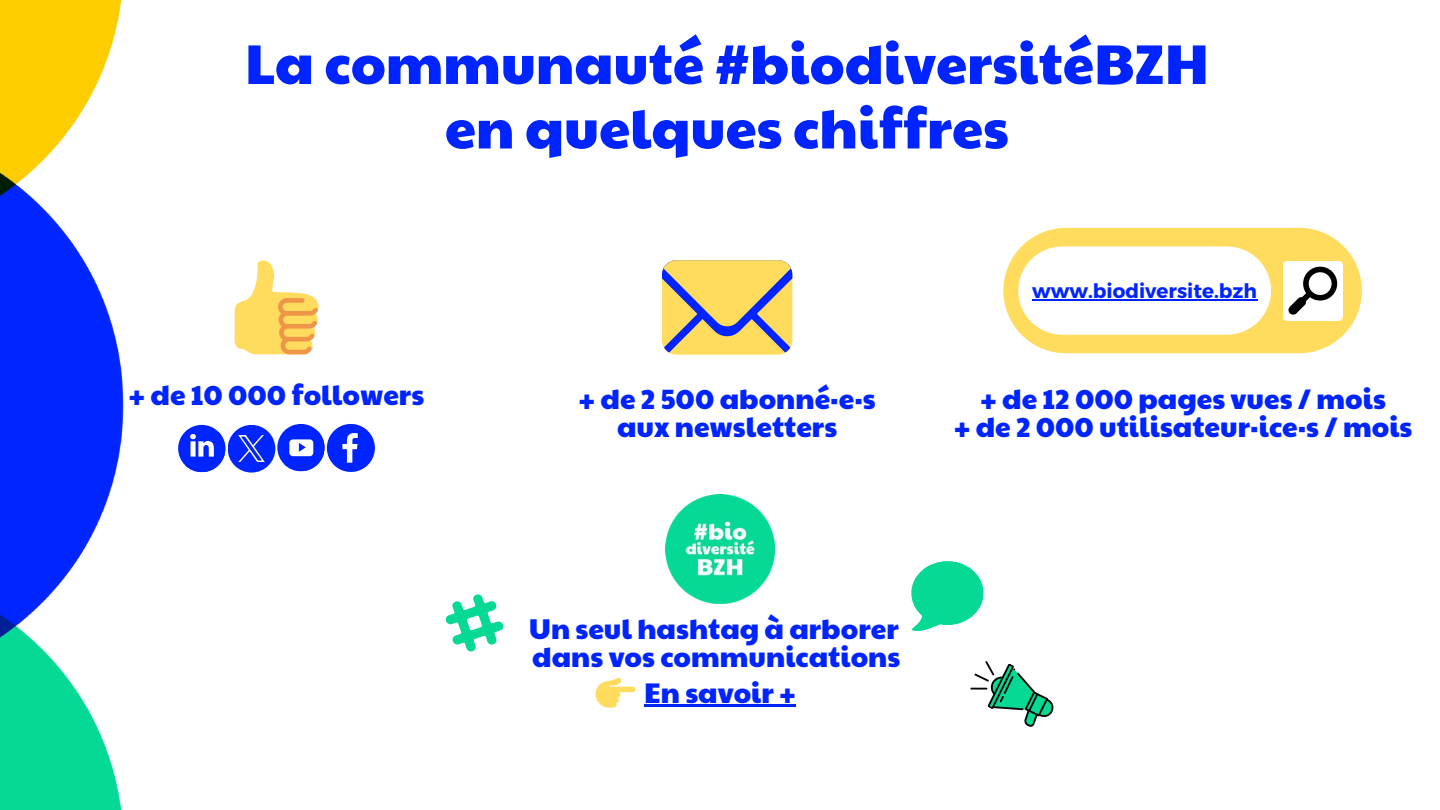
<style>
.page{position:relative;width:1440px;height:810px;background:#fff}
.page>*{position:absolute;margin:0;border:0;box-sizing:border-box;transform-origin:0 0}
.t1{font:56px/64.5px "Paytone One";color:#0024ff;text-align:center}
.t2{font:28px/27.8px "Paytone One";color:#0024ff;text-align:center}
.t3{font:700 19.9px "Montserrat";color:#0024ff}
</style>
<div class="page">
<img style="left:665px;top:494px;width:110px;height:110px">
<img style="left:0;top:0;width:124px;height:810px">
<svg style="left:235px;top:260px;width:84px;height:94px"></svg>
<svg style="left:662px;top:260px;width:130px;height:93px;background:#d1ba7c"></svg>
<div style="left:1003px;top:228px;width:359px;height:125px;background:#ffdb5e;border-radius:63px"></div>
<div style="left:1018px;top:246px;width:253px;height:89px;background:#fff;border-radius:44px"></div>
<svg style="left:1283px;top:261px;width:60px;height:60px;background:#cdcdcc"></svg>
<svg style="left:445px;top:594px;width:59px;height:57px"></svg>
<svg style="left:911px;top:561px;width:72px;height:70px"></svg>
<svg style="left:970px;top:661px;width:84px;height:66px"></svg>
<svg style="left:596px;top:678px;width:39px;height:30px"></svg>
<div style="left:178px;top:425px;width:47px;height:47px;background:#0024ff;border-radius:50%"></div>
<svg style="left:185px;top:432px;width:41px;height:41px"></svg>
<div style="left:277px;top:424px;width:48px;height:47px;background:#0024ff;border-radius:50%"></div>
<svg style="left:284px;top:424px;width:91px;height:48px"></svg>
<hr style="left:1032px;top:299px;width:225px;height:2px;background:#0024ff">
<hr style="left:644px;top:704px;width:152px;height:3px;background:#0024ff">
<div style="left:228px;top:425px;width:47px;height:48px;background:#0025ff;border-radius:50%"></div>
<img style="left:239px;top:436px;width:25px;height:26px">
<h1 class="t1" style="left:245px;top:28px;width:966px">La communauté #biodiversitéBZH en quelques chiffres</h1>
<p class="t3" style="left:1032px;top:278px;width:227px">www.biodiversite.bzh</p>
<p class="t2" style="left:129px;top:380px;width:297px">+ de 10 000 followers</p>
<p class="t2" style="left:579px;top:383px;width:299px">+ de 2 500 abonné·e·s aux newsletters</p>
<p class="t2" style="left:954px;top:383px;width:460px">+ de 12 000 pages vues / mois<br>+ de 2 000 utilisateur·ice·s / mois</p>
<p class="t2" style="left:529px;top:614px;width:373px;text-align:left">Un seul hashtag à arborer dans vos communications</p>
<p class="t2" style="left:644px;top:677px;width:153px">En savoir +</p>
</div>
